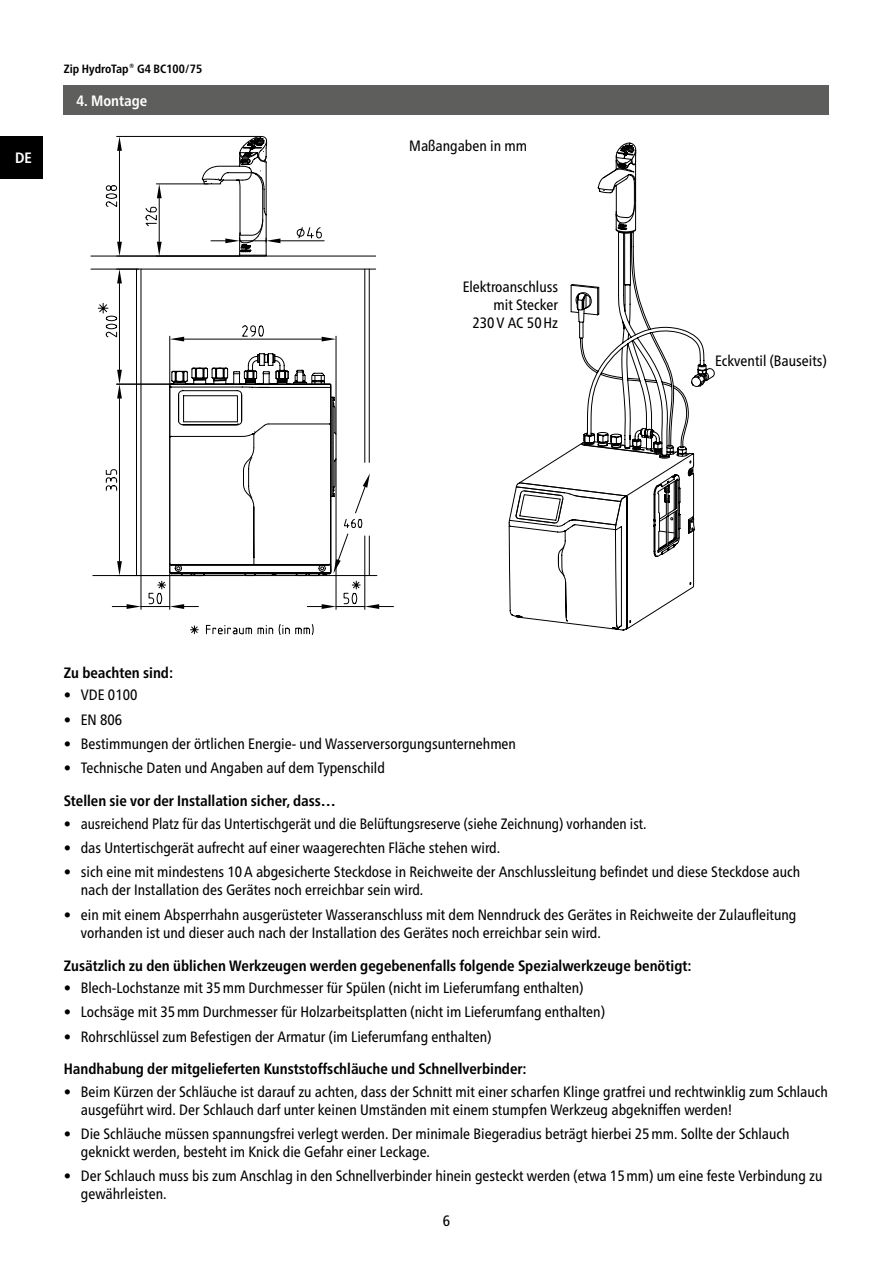
<style>
.page{position:relative;width:893px;height:1263px;background:#fff}
.page>*{position:absolute;margin:0;border:0;box-sizing:border-box;transform-origin:0 0}
.t1{font:condensed 15px/18px "Frutiger Neue LTW1 G";color:#000}
.t2{font:700 condensed 15px "Frutiger Neue LTW1 G";color:#000}
.t3{font:700 condensed 15px "Frutiger Neue LTW1 G";color:#fff}
.t4{font:700 condensed 12px "Frutiger Neue LTW1 G";color:#000}
</style>
<div class="page">
<div style="left:0;top:136px;width:43px;height:43px;background:#000"></div>
<hr style="left:93px;top:575px;width:284px;height:1px;background:#000">
<hr style="left:91px;top:269px;width:285px;height:1px;background:#000">
<hr style="left:117px;top:136px;width:143px;height:1px;background:#000">
<hr style="left:119px;top:151px;width:1px;height:91px;background:#000">
<svg style="left:117px;top:242px;width:5px;height:14px"></svg>
<svg style="left:117px;top:136px;width:5px;height:15px"></svg>
<svg style="left:106px;top:185px;width:11px;height:22px"></svg>
<hr style="left:91px;top:256px;width:149px;height:1px;background:#000">
<svg style="left:136px;top:138px;width:185px;height:215px"></svg>
<hr style="left:119px;top:283px;width:1px;height:87px;background:#000">
<svg style="left:117px;top:269px;width:21px;height:14px"></svg>
<svg style="left:98px;top:303px;width:19px;height:35px"></svg>
<hr style="left:169px;top:336px;width:1px;height:48px;background:#000">
<hr style="left:184px;top:339px;width:138px;height:1px;background:#000">
<svg style="left:170px;top:337px;width:14px;height:4px"></svg>
<svg style="left:106px;top:353px;width:287px;height:282px"></svg>
<svg style="left:193px;top:232px;width:200px;height:216px"></svg>
<svg style="left:508px;top:142px;width:207px;height:489px"></svg>
<div style="left:64px;top:85px;width:765px;height:30px;background:#5e5e5d"></div>
<div style="left:454px;top:279px;width:104px;height:51px;background:#fff"></div>
<p class="t3" style="left:15px;top:149px;width:18px">DE</p>
<p class="t4" style="left:64px;top:62px;width:140px">Zip HydroTap® G4 BC100/75</p>
<p class="t3" style="left:77px;top:92px;width:72px">4. Montage</p>
<p class="t1" style="left:409px;top:137px;width:119px">Maßangaben in mm</p>
<p class="t1" style="left:463px;top:277px;width:97px;text-align:right">Elektroanschluss mit Stecker<br>230V AC 50Hz</p>
<p class="t1" style="left:715px;top:352px;width:113px">Eckventil (Bauseits)</p>
<p class="t2" style="left:64px;top:664px;width:111px">Zu beachten sind:</p>
<p class="t1" style="left:64px;top:686px;width:75px">• VDE 0100</p>
<p class="t1" style="left:64px;top:710px;width:60px">• EN 806</p>
<p class="t1" style="left:64px;top:735px;width:454px">• Bestimmungen der örtlichen Energie- und Wasserversorgungsunternehmen</p>
<p class="t1" style="left:64px;top:759px;width:323px">• Technische Daten und Angaben auf dem Typenschild</p>
<p class="t2" style="left:64px;top:792px;width:274px">Stellen sie vor der Installation sicher, dass…</p>
<p class="t1" style="left:64px;top:814px;width:584px">• ausreichend Platz für das Untertischgerät und die Belüftungsreserve (siehe Zeichnung) vorhanden ist.</p>
<p class="t1" style="left:64px;top:839px;width:438px">• das Untertischgerät aufrecht auf einer waagerechten Fläche stehen wird.</p>
<p class="t1" style="left:81px;top:863px;width:721px;text-indent:-17px">• sich eine mit mindestens 10A abgesicherte Steckdose in Reichweite der Anschlussleitung befindet und diese Steckdose auch nach der Installation des Gerätes noch erreichbar sein wird.</p>
<p class="t1" style="left:81px;top:905px;width:717px;text-indent:-17px">• ein mit einem Absperrhahn ausgerüsteter Wasseranschluss mit dem Nenndruck des Gerätes in Reichweite der Zulaufleitung vorhanden ist und dieser auch nach der Installation des Gerätes noch erreichbar sein wird.</p>
<p class="t2" style="left:64px;top:956px;width:629px">Zusätzlich zu den üblichen Werkzeugen werden gegebenenfalls folgende Spezialwerkzeuge benötigt:</p>
<p class="t1" style="left:64px;top:978px;width:521px">• Blech-Lochstanze mit 35mm Durchmesser für Spülen (nicht im Lieferumfang enthalten)</p>
<p class="t1" style="left:64px;top:1003px;width:543px">• Lochsäge mit 35mm Durchmesser für Holzarbeitsplatten (nicht im Lieferumfang enthalten)</p>
<p class="t1" style="left:64px;top:1027px;width:429px">• Rohrschlüssel zum Befestigen der Armatur (im Lieferumfang enthalten)</p>
<p class="t2" style="left:64px;top:1060px;width:465px">Handhabung der mitgelieferten Kunststoffschläuche und Schnellverbinder:</p>
<p class="t1" style="left:81px;top:1082px;width:749px;text-indent:-17px">• Beim Kürzen der Schläuche ist darauf zu achten, dass der Schnitt mit einer scharfen Klinge gratfrei und rechtwinklig zum Schlauch ausgeführt wird. Der Schlauch darf unter keinen Umständen mit einem stumpfen Werkzeug abgekniffen werden!</p>
<p class="t1" style="left:81px;top:1125px;width:710px;text-indent:-17px">• Die Schläuche müssen spannungsfrei verlegt werden. Der minimale Biegeradius beträgt hierbei 25mm. Sollte der Schlauch geknickt werden, besteht im Knick die Gefahr einer Leckage.</p>
<p class="t1" style="left:81px;top:1167px;width:743px;text-indent:-17px">• Der Schlauch muss bis zum Anschlag in den Schnellverbinder hinein gesteckt werden (etwa 15mm) um eine feste Verbindung zu gewährleisten.</p>
<p class="t1" style="left:443px;top:1212px;width:9px">6</p>
</div>
